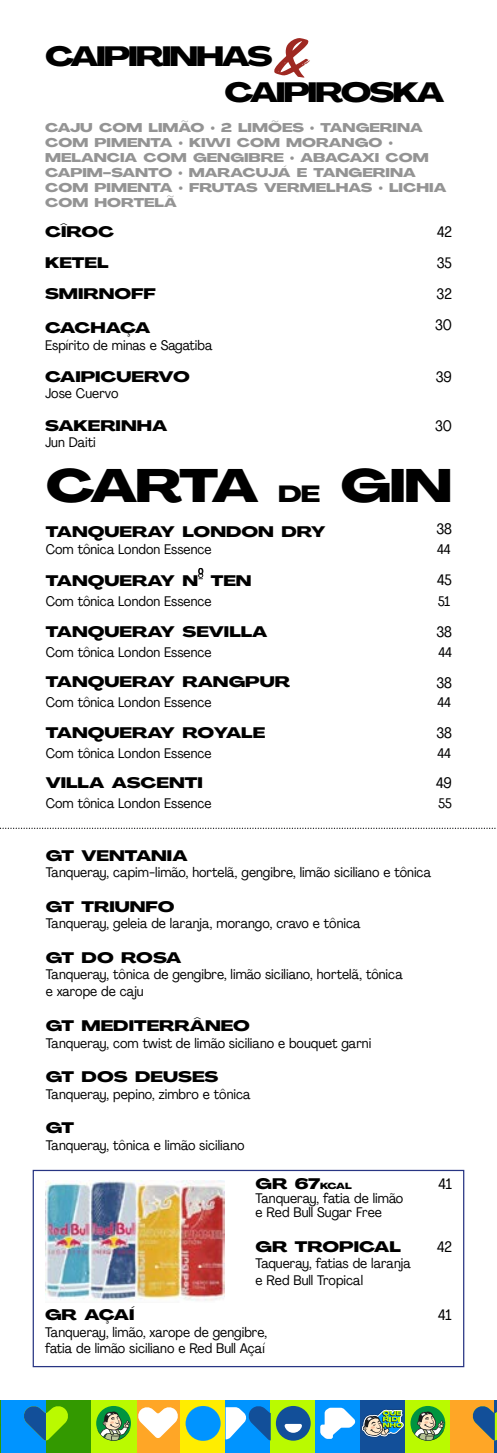
<style>
.page{position:relative;width:497px;height:1453px;background:#fff}
.page>*{position:absolute;margin:0;border:0;box-sizing:border-box;transform-origin:0 0}
.t1{font:800 46.12px "Agrandir Grand";letter-spacing:-.05em;color:#000}
.t2{font:800 27.5px/36.4px "Agrandir Grand";letter-spacing:-.08em;color:#000}
.t3{font:800 15px "Agrandir Grand";color:#000}
.t4{font:condensed 15px/30.9px "Agrandir";color:#000;text-align:justify}
.t5{font:800 15px "Agrandir Grand";letter-spacing:-.055em;color:#000}
.t6{font:condensed 13.75px/16.5px "Agrandir";color:#000}
.t7{font:800 12.5px/15px "Agrandir Grand";color:#949494}
.s1{font-size:23.12px}
.s2{font-size:8.75px}
</style>
<div class="page">
<div style="left:135px;top:1401px;width:45px;height:52px;background:#ffa626"></div>
<svg style="left:138px;top:1407px;width:40px;height:31px"></svg>
<div style="left:180px;top:1401px;width:45px;height:52px;background:#ffed00"></div>
<div style="left:1px;top:1401px;width:45px;height:52px;background:#0094ff"></div>
<div style="left:46px;top:1401px;width:45px;height:52px;background:#390"></div>
<div style="left:91px;top:1401px;width:45px;height:52px;background:#bafa00"></div>
<div style="left:225px;top:1401px;width:45px;height:52px;background:#0094ff"></div>
<div style="left:270px;top:1401px;width:45px;height:52px;background:#bafa00"></div>
<svg style="left:185px;top:1406px;width:85px;height:35px"></svg>
<div style="left:96px;top:1406px;width:35px;height:34px;background:#009440;border-radius:50%"></div>
<svg style="left:97px;top:1410px;width:33px;height:30px"></svg>
<div style="left:315px;top:1401px;width:45px;height:52px;background:#0094ff"></div>
<div style="left:360px;top:1401px;width:45px;height:52px;background:#124f99"></div>
<div style="left:405px;top:1401px;width:45px;height:52px;background:#bafa00"></div>
<div style="left:450px;top:1401px;width:45px;height:52px;background:#ffa626"></div>
<hr style="left:494px;top:1401px;width:2px;height:52px;background:#124f99">
<div style="left:410px;top:1406px;width:34px;height:34px;background:#009440;border-radius:50%"></div>
<svg style="left:411px;top:1410px;width:33px;height:30px"></svg>
<hr style="left:0;top:1401px;width:1px;height:52px;background:#390">
<div style="left:275px;top:1406px;width:35px;height:34px;background:#124f99;border-radius:50%"></div>
<svg style="left:284px;top:1424px;width:18px;height:9px"></svg>
<svg style="left:320px;top:1408px;width:84px;height:31px"></svg>
<svg style="left:472px;top:1406px;width:24px;height:35px"></svg>
<svg style="left:24px;top:1406px;width:44px;height:35px"></svg>
<svg style="left:274px;top:38px;width:36px;height:40px"></svg>
<div style="left:33px;top:1170px;width:430px;height:197px;border:1px solid #283583"></div>
<img style="left:45px;top:1181px;width:180px;height:120px">
<svg style="left:198px;top:573px;width:5px;height:6px"></svg>
<svg style="left:0;top:828px;width:496px;height:1px"></svg>
<h2 class="t2" style="left:224px;top:38px;width:221px;text-indent:-179px">CAIPIRINHAS<br>CAIPIROSKA</h2>
<p class="t7" style="left:45px;top:120px;width:402px">CAJU COM LIMÃO • 2 LIMÕES • TANGERINA<br>COM PIMENTA • KIWI COM MORANGO •<br>MELANCIA COM GENGIBRE • ABACAXI COM<br>CAPIM-SANTO • MARACUJÁ E TANGERINA<br>COM PIMENTA • FRUTAS VERMELHAS • LICHIA<br>COM HORTELÃ</p>
<p class="t3" style="left:45px;top:222px;width:71px">CÎROC</p>
<p class="t3" style="left:45px;top:253px;width:65px">KETEL</p>
<p class="t3" style="left:45px;top:284px;width:112px">SMIRNOFF</p>
<p class="t5" style="left:45px;top:319px;width:107px">CACHAÇA</p>
<p class="t6" style="left:45px;top:337px;width:169px">Espírito de minas e Sagatiba</p>
<p class="t3" style="left:45px;top:367px;width:146px">CAIPICUERVO</p>
<p class="t6" style="left:45px;top:385px;width:75px">Jose Cuervo</p>
<p class="t3" style="left:45px;top:416px;width:123px">SAKERINHA</p>
<p class="t6" style="left:45px;top:434px;width:52px">Jun Daiti</p>
<p class="t4" style="left:436px;top:216px;width:17px">42<br>35<br>32</p>
<p class="t4" style="left:434px;top:309px;width:18px">30</p>
<p class="t4" style="left:435px;top:361px;width:18px">39</p>
<p class="t4" style="left:434px;top:410px;width:18px">30</p>
<h1 class="t1" style="left:46px;top:457px;width:408px">CARTA <span class="s1">DE</span> GIN</h1>
<p class="t4" style="left:436px;top:513px;width:17px">38</p>
<p class="t3" style="left:46px;top:523px;width:281px">TANQUERAY LONDON DRY</p>
<p class="t6" style="left:46px;top:541px;width:167px">Com tônica London Essence</p>
<p class="t6" style="left:436px;top:541px;width:15px">44</p>
<p class="t4" style="left:436px;top:564px;width:16px">45</p>
<p class="t3" style="left:46px;top:571px;width:207px">TANQUERAY N TEN</p>
<p class="t6" style="left:46px;top:592px;width:167px">Com tônica London Essence</p>
<p class="t6" style="left:437px;top:592px;width:13px">51</p>
<p class="t3" style="left:46px;top:622px;width:223px">TANQUERAY SEVILLA</p>
<p class="t6" style="left:46px;top:644px;width:167px">Com tônica London Essence</p>
<p class="t6" style="left:438px;top:644px;width:15px">44</p>
<p class="t4" style="left:436px;top:616px;width:17px">38</p>
<p class="t4" style="left:436px;top:667px;width:17px">38</p>
<p class="t4" style="left:436px;top:717px;width:17px">38</p>
<p class="t4" style="left:435px;top:768px;width:17px">49</p>
<p class="t3" style="left:46px;top:673px;width:245px">TANQUERAY RANGPUR</p>
<p class="t6" style="left:46px;top:694px;width:167px">Com tônica London Essence</p>
<p class="t6" style="left:437px;top:694px;width:15px">44</p>
<p class="t3" style="left:46px;top:723px;width:221px">TANQUERAY ROYALE</p>
<p class="t6" style="left:46px;top:745px;width:167px">Com tônica London Essence</p>
<p class="t6" style="left:437px;top:745px;width:15px">44</p>
<p class="t3" style="left:46px;top:773px;width:158px">VILLA ASCENTI</p>
<p class="t6" style="left:46px;top:795px;width:167px">Com tônica London Essence</p>
<p class="t6" style="left:438px;top:795px;width:15px">55</p>
<p class="t3" style="left:46px;top:846px;width:143px">GT VENTANIA</p>
<p class="t6" style="left:46px;top:864px;width:386px">Tanqueray, capim-limão, hortelã, gengibre, limão siciliano e tônica</p>
<p class="t3" style="left:46px;top:897px;width:130px">GT TRIUNFO</p>
<p class="t6" style="left:46px;top:915px;width:316px">Tanqueray, geleia de laranja, morango, cravo e tônica</p>
<p class="t3" style="left:46px;top:948px;width:137px">GT DO ROSA</p>
<p class="t6" style="left:46px;top:966px;width:358px">Tanqueray, tônica de gengibre, limão siciliano, hortelã, tônica e xarope de caju</p>
<p class="t3" style="left:46px;top:1016px;width:205px">GT MEDITERRÂNEO</p>
<p class="t6" style="left:46px;top:1035px;width:327px">Tanqueray, com twist de limão siciliano e bouquet garni</p>
<p class="t3" style="left:46px;top:1067px;width:174px">GT DOS DEUSES</p>
<p class="t6" style="left:46px;top:1086px;width:206px">Tanqueray, pepino, zimbro e tônica</p>
<p class="t3" style="left:46px;top:1118px;width:30px">GT</p>
<p class="t6" style="left:46px;top:1137px;width:200px">Tanqueray, tônica e limão siciliano</p>
<p class="t3" style="left:255px;top:1174px;width:98px">GR 67<span class="s2">KCAL</span></p>
<p class="t4" style="left:438px;top:1168px;width:15px">41</p>
<p class="t6" style="left:255px;top:1191px;width:149px;line-height:14px">Tanqueray, fatia de limão e Red Bull Sugar Free</p>
<p class="t3" style="left:255px;top:1237px;width:146px">GR TROPICAL</p>
<p class="t4" style="left:436px;top:1231px;width:16px">42</p>
<p class="t6" style="left:255px;top:1255px;width:157px">Taqueray, fatias de laranja e Red Bull Tropical</p>
<p class="t3" style="left:45px;top:1305px;width:91px">GR AÇAÍ</p>
<p class="t4" style="left:437px;top:1299px;width:15px">41</p>
<p class="t6" style="left:45px;top:1323px;width:223px">Tanqueray, limão, xarope de gengibre, fatia de limão siciliano e Red Bull Açaí</p>
</div>
